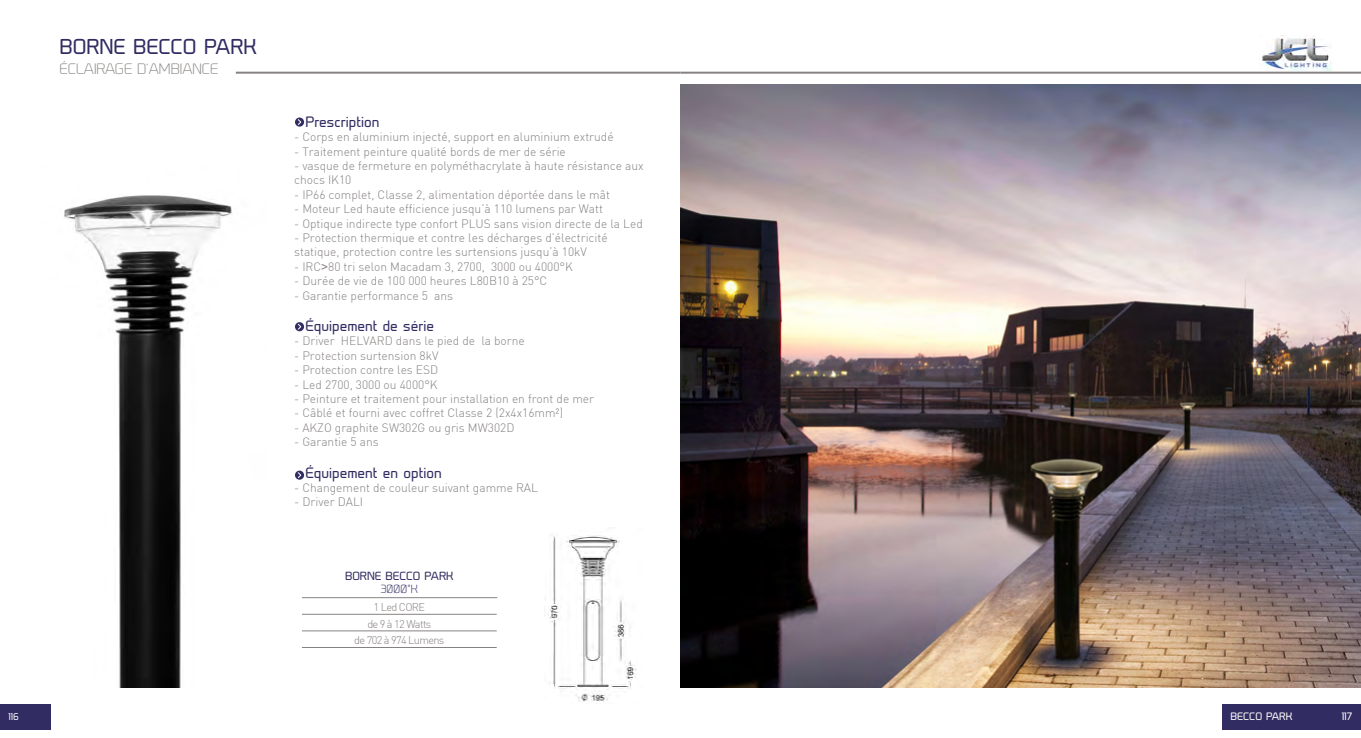
<style>
.page{position:relative;width:1361px;height:738px;background:#fff}
.page>*{position:absolute;margin:0;border:0;box-sizing:border-box;transform-origin:0 0}
.t1{font:20px "Prime";color:#312c62}
.t2{font:14px "Prime";color:#312c62}
.t3{font:300 14px "Prime";color:#878482}
.t4{font:300 12px/14.4px "DIN";color:#868281}
.t5{font:300 11px "DIN";letter-spacing:-.06em;color:#868281}
.t6{font:11px "Prime";color:#312c62}
.t7{font:300 11px "Prime";color:#312c62}
.t8{font:10px "Prime";color:#fff}
.t9{font:9px "Prime";color:#fff}
.s1{font-family:"Arial";font-weight:400}
</style>
<div class="page">
<div style="left:1222px;top:703px;width:139px;height:26px;background:#312c62"></div>
<div style="left:0;top:703px;width:51px;height:26px;background:#312c62"></div>
<hr style="left:236px;top:72px;width:444px;height:2px;background:#868281">
<img style="left:1259px;top:35px;width:72px;height:35px">
<hr style="left:680px;top:72px;width:681px;height:2px;background:#868281">
<img style="left:64px;top:195px;width:237px;height:491px">
<div style="left:295px;top:117px;width:9px;height:9px;background:#312c62;border-radius:50%"></div>
<svg style="left:297px;top:118px;width:5px;height:7px"></svg>
<svg style="left:295px;top:322px;width:9px;height:9px"></svg>
<svg style="left:297px;top:323px;width:5px;height:7px"></svg>
<svg style="left:295px;top:470px;width:9px;height:9px"></svg>
<svg style="left:297px;top:471px;width:5px;height:7px"></svg>
<hr style="left:302px;top:630px;width:195px;height:1px;background:#868281">
<hr style="left:302px;top:613px;width:195px;height:1px;background:#868281">
<hr style="left:302px;top:597px;width:195px;height:1px;background:#868281">
<hr style="left:302px;top:646px;width:195px;height:1px;background:#868281">
<img style="left:549px;top:535px;width:88px;height:167px">
<img style="left:680px;top:84px;width:681px;height:603px">
<h1 class="t1" style="left:60px;top:34px;width:199px">BORNE BECCO PARK</h1>
<p class="t3" style="left:60px;top:61px;width:160px">ÉCLAIRAGE D’AMBIANCE</p>
<p class="t2" style="left:305px;top:113px;width:75px">Prescription</p>
<p class="t4" style="left:294px;top:129px;width:321px">- Corps en aluminium injecté, support en aluminium extrudé</p>
<p class="t4" style="left:294px;top:144px;width:273px">- Traitement peinture qualité bords de mer de série</p>
<p class="t4" style="left:294px;top:158px;width:351px">- vasque de fermeture en polyméthacrylate à haute résistance aux chocs IK10</p>
<p class="t4" style="left:294px;top:187px;width:317px">- IP66 complet, Classe 2, alimentation déportée dans le mât</p>
<p class="t4" style="left:294px;top:201px;width:310px">- Moteur Led haute efficience jusqu’à 110 lumens par Watt</p>
<p class="t4" style="left:294px;top:216px;width:350px">- Optique indirecte type confort PLUS sans vision directe de la Led</p>
<p class="t4" style="left:294px;top:230px;width:315px">- Protection thermique et contre les décharges d’électricité statique, protection contre les surtensions jusqu’à 10kV</p>
<p class="t4" style="left:294px;top:259px;width:280px">- IRC<span class="s1">&gt;</span>80 tri selon Macadam 3, 2700, 3000 ou 4000°K</p>
<p class="t4" style="left:294px;top:273px;width:255px">- Durée de vie de 100 000 heures L80B10 à 25°C</p>
<p class="t4" style="left:294px;top:288px;width:160px">- Garantie performance 5 ans</p>
<p class="t2" style="left:305px;top:317px;width:130px">Équipement de série</p>
<p class="t4" style="left:294px;top:333px;width:232px">- Driver HELVARD dans le pied de la borne</p>
<p class="t4" style="left:294px;top:348px;width:146px">- Protection surtension 8kV</p>
<p class="t4" style="left:294px;top:362px;width:146px">- Protection contre les ESD</p>
<p class="t4" style="left:294px;top:376px;width:145px">- Led 2700, 3000 ou 4000°K</p>
<p class="t4" style="left:294px;top:391px;width:301px">- Peinture et traitement pour installation en front de mer</p>
<p class="t4" style="left:294px;top:405px;width:270px">- Câblé et fourni avec coffret Classe 2 (2x4x16mm²)</p>
<p class="t4" style="left:294px;top:420px;width:222px">- AKZO graphite SW302G ou gris MW302D</p>
<p class="t4" style="left:294px;top:434px;width:86px">- Garantie 5 ans</p>
<p class="t2" style="left:305px;top:463px;width:138px">Équipement en option</p>
<p class="t4" style="left:294px;top:480px;width:245px">- Changement de couleur suivant gamme RAL</p>
<p class="t4" style="left:294px;top:494px;width:71px">- Driver DALI</p>
<p class="t6" style="left:345px;top:569px;width:110px">BORNE BECCO PARK</p>
<p class="t7" style="left:381px;top:582px;width:39px">3000°K</p>
<p class="t5" style="left:374px;top:599px;width:53px">1 Led CORE</p>
<p class="t5" style="left:354px;top:633px;width:92px">de 702 à 974 Lumens</p>
<p class="t5" style="left:367px;top:616px;width:66px">de 9 à 12 Watts</p>
<p class="t8" style="left:1230px;top:710px;width:63px">BECCO PARK</p>
<p class="t9" style="left:9px;top:710px;width:12px">116</p>
<p class="t8" style="left:1341px;top:710px;width:12px">117</p>
</div>
